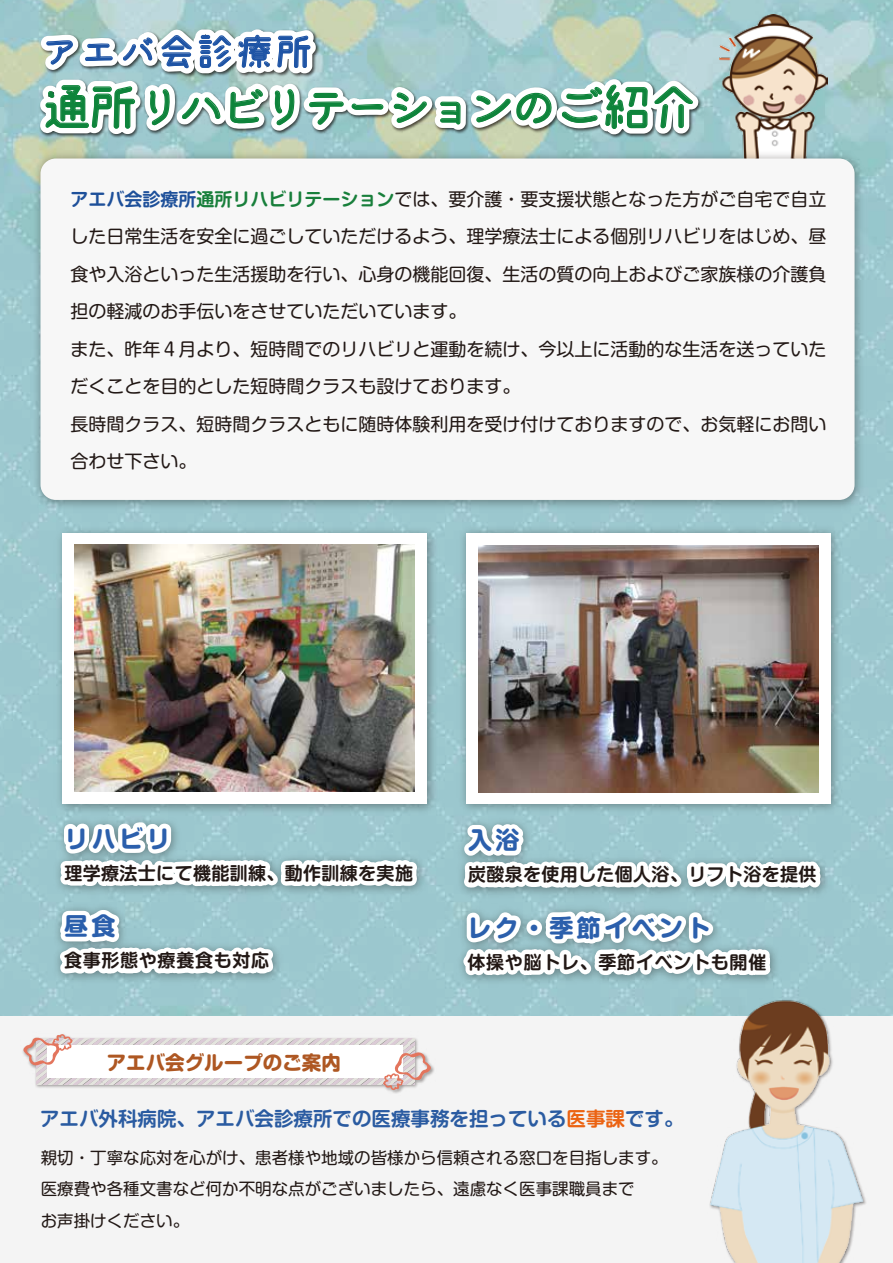
<style>
.page{position:relative;width:893px;height:1263px;background:#fff}
.page>*{position:absolute;margin:0;border:0;box-sizing:border-box;transform-origin:0 0}
.t1{font:49.5px "Mamelon";letter-spacing:-.16em;color:#0e843b}
.t2{font:37.5px "Mamelon";letter-spacing:.04em;color:#1e54a5}
.t3{font:700 24px "Shin M Go Pro";letter-spacing:.14em;color:#2b5fac}
.t4{font:700 19.5px "Shin M Go Pro De";color:#2a5ba1}
.t5{font:700 19.5px "Shin M Go Pro";color:#ae5722}
.t6{font:18px/37.5px "Shin M Go Pro";color:#221815}
.t7{font:700 18px "Shin M Go Pro De";letter-spacing:.02em;color:#221815}
.t8{font:700 18px "Shin M Go Pro De";letter-spacing:.04em;color:#221815}
.t9{font:16.5px/31.5px "Shin M Go Pro";color:#221815}
.s1{font-family:"Shin M Go Pro De";font-weight:700;color:#1e509a}
.s2{font-family:"Shin M Go Pro De";font-weight:700;color:#187f3b}
.s3{color:#eb6312}
</style>
<div class="page">
<img style="left:0;top:0;width:893px;height:1016px">
<img style="left:719px;top:15px;width:108px;height:132px">
<svg style="left:31px;top:0;width:679px;height:147px"></svg>
<img style="left:29px;top:147px;width:840px;height:367px">
<div style="left:41px;top:158px;width:814px;height:342px;background:#f7f7f7;border-radius:15px"></div>
<img style="left:51px;top:522px;width:390px;height:296px">
<div style="left:63px;top:534px;width:364px;height:270px;background:#fff"></div>
<img style="left:74px;top:545px;width:340px;height:207px">
<img style="left:454px;top:522px;width:390px;height:296px">
<img style="left:448px;top:808px;width:393px;height:87px">
<div style="left:447px;top:895px;width:394px;height:110px;background:#9bc7ce"></div>
<img style="left:457px;top:500px;width:369px;height:502px">
<div style="left:0;top:1016px;width:893px;height:247px;background:#f4f4f4"></div>
<svg style="left:23px;top:752px;width:414px;height:338px"></svg>
<img style="left:706px;top:994px;width:160px;height:269px">
<h2 class="t2" style="left:41px;top:28px;width:273px">アエバ会診療所</h2>
<h1 class="t1" style="left:42px;top:76px;width:658px">通所リハビリテーションのご紹介</h1>
<p class="t6" style="left:70px;top:178px;width:757px"><span class="s1">アエバ会診療所</span><span class="s2">通所リハビリテーション</span>では、要介護・要支援状態となった方がご自宅で自立した日常生活を安全に過ごしていただけるよう、理学療法士による個別リハビリをはじめ、昼食や入浴といった生活援助を行い、心身の機能回復、生活の質の向上およびご家族様の介護負担の軽減のお手伝いをさせていただいています。<br>また、昨年４月より、短時間でのリハビリと運動を続け、今以上に活動的な生活を送っていただくことを目的とした短時間クラスも設けております。<br>長時間クラス、短時間クラスともに随時体験利用を受け付けておりますので、お気軽にお問い合わせ下さい。</p>
<h3 class="t3" style="left:64px;top:819px;width:108px">リハビリ</h3>
<p class="t7" style="left:64px;top:858px;width:350px">理学療法士にて機能訓練、動作訓練を実施</p>
<h3 class="t3" style="left:64px;top:906px;width:53px">昼食</h3>
<p class="t8" style="left:64px;top:946px;width:207px">食事形態や療養食も対応</p>
<h3 class="t3" style="left:468px;top:820px;width:53px">入浴</h3>
<p class="t7" style="left:468px;top:860px;width:350px">炭酸泉を使用した個人浴、リフト浴を提供</p>
<h3 class="t3" style="left:468px;top:908px;width:244px">レク・季節イベント</h3>
<p class="t8" style="left:468px;top:947px;width:300px">体操や脳トレ、季節イベントも開催</p>
<p class="t5" style="left:107px;top:1046px;width:236px">アエバ会グループのご案内</p>
<p class="t4" style="left:40px;top:1102px;width:645px">アエバ外科病院、アエバ会診療所での医療事務を担っている<span class="s3">医事課</span>です。</p>
<p class="t9" style="left:41px;top:1140px;width:628px">親切・丁寧な応対を心がけ、患者様や地域の皆様から信頼される窓口を目指します。医療費や各種文書など何か不明な点がございましたら、遠慮なく医事課職員まで<br>お声掛けください。</p>
</div>
